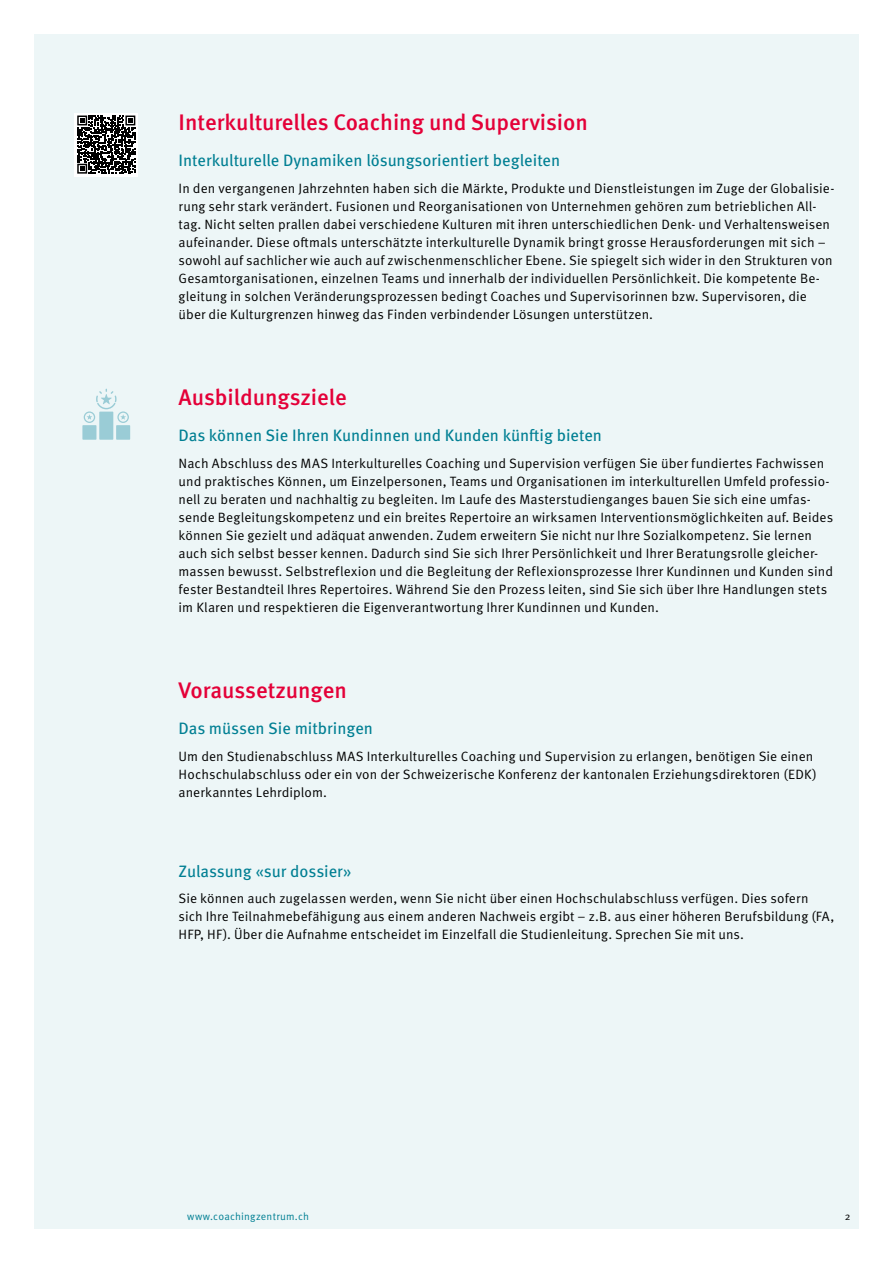
<style>
.page{position:relative;width:893px;height:1263px;background:#fff}
.page>*{position:absolute;margin:0;border:0;box-sizing:border-box;transform-origin:0 0}
.t1{font:500 22.5px "Meta OT";letter-spacing:-.005em;color:#e40038}
.t2{font:16.5px "Meta OT";color:#007f93}
.t3{font:13.5px/18px "Meta OT Norm";letter-spacing:.005em;color:#000}
.t4{font:10.5px "Meta OT Norm";letter-spacing:.015em;color:#007f93}
.t5{font:10.5px "Meta OT Norm";color:#000}
</style>
<div class="page">
<div style="left:34px;top:34px;width:825px;height:1195px;background:#edf6f7"></div>
<div style="left:99px;top:412px;width:14px;height:28px;background:#9accd6"></div>
<div style="left:116px;top:425px;width:14px;height:15px;background:#9accd6"></div>
<div style="left:82px;top:425px;width:14px;height:15px;background:#9accd6"></div>
<svg style="left:84px;top:389px;width:45px;height:34px"></svg>
<svg style="left:74px;top:113px;width:64px;height:63px"></svg>
<svg style="left:77px;top:116px;width:58px;height:58px"></svg>
<h1 class="t1" style="left:179px;top:108px;width:411px">Interkulturelles Coaching und Supervision</h1>
<p class="t2" style="left:179px;top:150px;width:383px">Interkulturelle Dynamiken lösungsorientiert begleiten</p>
<p class="t3" style="left:179px;top:179px;width:657px">In den vergangenen Jahrzehnten haben sich die Märkte, Produkte und Dienstleistungen im Zuge der Globalisie&shy;rung sehr stark verändert. Fusionen und Reorganisationen von Unternehmen gehören zum betrieblichen All&shy;tag. Nicht selten prallen dabei verschiedene Kulturen mit ihren unterschiedlichen Denk- und Verhaltensweisen aufeinander. Diese oftmals unterschätzte interkulturelle Dynamik bringt grosse Herausforderungen mit sich – sowohl auf sachlicher wie auch auf zwischenmenschlicher Ebene. Sie spiegelt sich wider in den Strukturen von Gesamtorganisationen, einzelnen Teams und innerhalb der individuellen Persönlichkeit. Die kompetente Be&shy;gleitung in solchen Veränderungsprozessen bedingt Coaches und Supervisorinnen bzw. Supervisoren, die über die Kulturgrenzen hinweg das Finden verbindender Lösungen unterstützen.</p>
<h1 class="t1" style="left:179px;top:383px;width:170px">Ausbildungsziele</h1>
<p class="t2" style="left:179px;top:425px;width:425px">Das können Sie Ihren Kundinnen und Kunden künftig bieten</p>
<p class="t3" style="left:179px;top:454px;width:656px">Nach Abschluss des MAS Interkulturelles Coaching und Supervision verfügen Sie über fundiertes Fachwissen und praktisches Können, um Einzelpersonen, Teams und Organisationen im interkulturellen Umfeld professio&shy;nell zu beraten und nachhaltig zu begleiten. Im Laufe des Masterstudienganges bauen Sie sich eine umfas&shy;sende Begleitungskompetenz und ein breites Repertoire an wirksamen Interventionsmöglichkeiten auf. Beides können Sie gezielt und adäquat anwenden. Zudem erweitern Sie nicht nur Ihre Sozialkompetenz. Sie lernen auch sich selbst besser kennen. Dadurch sind Sie sich Ihrer Persönlichkeit und Ihrer Beratungsrolle gleicher&shy;massen bewusst. Selbstreflexion und die Begleitung der Reflexionsprozesse Ihrer Kundinnen und Kunden sind fester Bestandteil Ihres Repertoires. Während Sie den Prozess leiten, sind Sie sich über Ihre Handlungen stets im Klaren und respektieren die Eigenverantwortung Ihrer Kundinnen und Kunden.</p>
<h1 class="t1" style="left:179px;top:676px;width:170px">Voraussetzungen</h1>
<p class="t2" style="left:179px;top:718px;width:196px">Das müssen Sie mitbringen</p>
<p class="t3" style="left:179px;top:747px;width:640px">Um den Studienabschluss MAS Interkulturelles Coaching und Supervision zu erlangen, benötigen Sie einen<br>Hochschulabschluss oder ein von der Schweizerische Konferenz der kantonalen Erziehungsdirektoren (EDK) anerkanntes Lehrdiplom.</p>
<p class="t2" style="left:179px;top:861px;width:174px">Zulassung «sur dossier»</p>
<p class="t3" style="left:179px;top:890px;width:657px">Sie können auch zugelassen werden, wenn Sie nicht über einen Hochschulabschluss verfügen. Dies sofern sich Ihre Teilnahmebefähigung aus einem anderen Nachweis ergibt – z.B. aus einer höheren Berufsbildung (FA,<br>HFP, HF). Über die Aufnahme entscheidet im Einzelfall die Studienleitung. Sprechen Sie mit uns.</p>
<p class="t4" style="left:187px;top:1210px;width:123px">www.coachingzentrum.ch</p>
<p class="t5" style="left:845px;top:1210px;width:7px">2</p>
</div>
